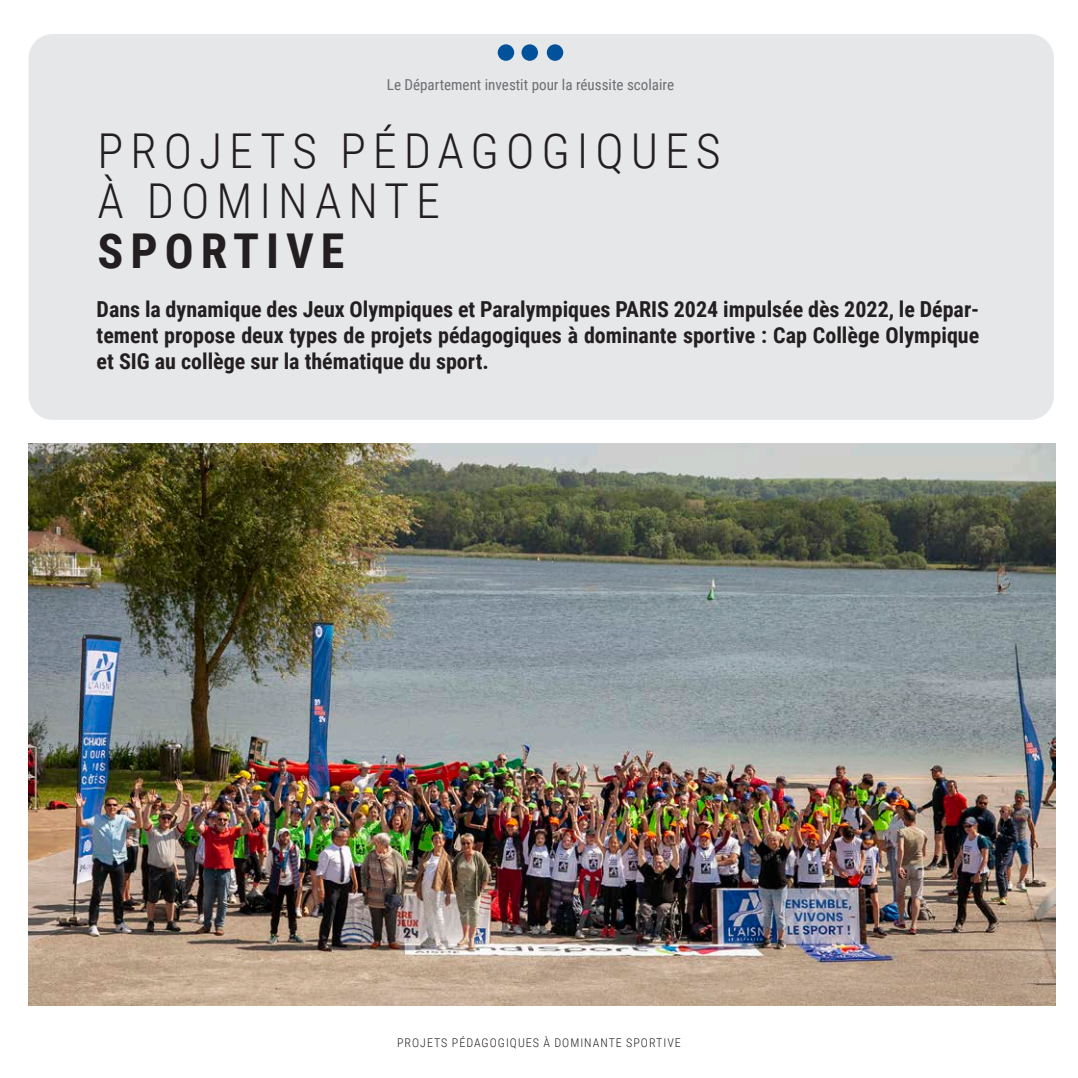
<style>
.page{position:relative;width:1078px;height:1078px;background:#fff}
.page>*{position:absolute;margin:0;border:0;box-sizing:border-box;transform-origin:0 0}
.t1{font:300 48px "Roboto Condensed";letter-spacing:.145em;color:#231f20}
.t2{font:700 48px "Roboto Condensed";letter-spacing:.145em;color:#231f20}
.t3{font:700 22px/26px "Roboto Condensed";color:#231f20;text-align:justify}
.t4{font:15px "Roboto Condensed";color:#6c6d70}
.t5{font:300 12px "Roboto Condensed";letter-spacing:.085em;color:#231f20}
</style>
<div class="page">
<div style="left:29px;top:34px;width:1024px;height:386px;background:#e6e7e9;border-radius:24px"></div>
<img style="left:29px;top:444px;width:1025px;height:561px">
<div style="left:497px;top:44px;width:17px;height:17px;background:#01529a;border-radius:50%"></div>
<div style="left:521px;top:44px;width:17px;height:17px;background:#01529a;border-radius:50%"></div>
<div style="left:546px;top:44px;width:17px;height:17px;background:#01529a;border-radius:50%"></div>
<p class="t4" style="left:387px;top:74px;width:288px">Le Département investit pour la réussite scolaire</p>
<p class="t1" style="left:97px;top:117px;width:624px">PROJETS PÉDAGOGIQUES</p>
<p class="t1" style="left:97px;top:167px;width:344px">À DOMINANTE</p>
<p class="t2" style="left:97px;top:218px;width:248px">SPORTIVE</p>
<p class="t3" style="left:97px;top:295px;width:884px">Dans la dynamique des Jeux Olympiques et Paralympiques PARIS 2024 impulsée dès 2022, le Dépar&shy;tement propose deux types de projets pédagogiques à dominante sportive : Cap Collège Olympique et SIG au collège sur la thématique du sport.</p>
<p class="t5" style="left:397px;top:1034px;width:285px">PROJETS PÉDAGOGIQUES À DOMINANTE SPORTIVE</p>
</div>
